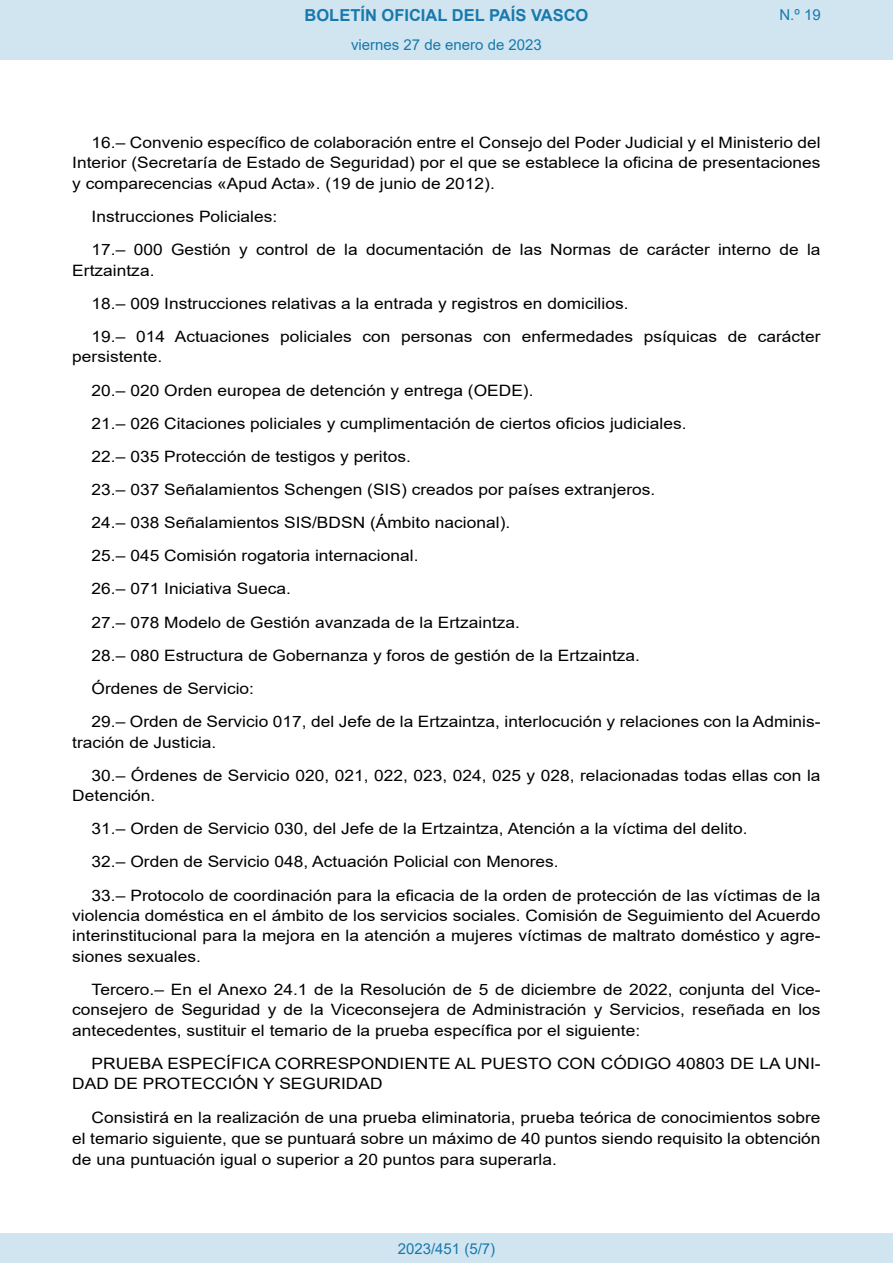
<style>
.page{position:relative;width:893px;height:1263px;background:#fff}
.page>*{position:absolute;margin:0;border:0;box-sizing:border-box;transform-origin:0 0}
.t1{font:700 16.5px "Arial";color:#1879ad}
.BOPVDetalle{font:15.6px/20.4px "Arial";color:#000;scale:1.11 1}
.Paginacion_Centro{font:15px "Arial";color:#1879ad}
</style>
<div class="page">
<div style="left:0;top:0;width:893px;height:60px;background:#d0e5f0"></div>
<div style="left:0;top:1233px;width:893px;height:30px;background:#d0e5f0"></div>
<p class="t1" style="left:305px;top:3px;width:285px">BOLETÍN OFICIAL DEL PAÍS VASCO</p>
<p class="Paginacion_Centro" style="left:351px;top:35px;width:192px">viernes 27 de enero de 2023</p>
<p class="Paginacion_Centro" style="left:779px;top:5px;width:43px">N.º 19</p>
<p class="BOPVDetalle" style="left:72px;top:132px;width:676px;text-align:justify;text-indent:19px">16.– Convenio específico de colaboración entre el Consejo del Poder Judicial y el Ministerio del Interior (Secretaría de Estado de Seguridad) por el que se establece la oficina de presentaciones y comparecencias «Apud Acta». (19 de junio de 2012).</p>
<p class="BOPVDetalle" style="left:92px;top:206px;width:169px">Instrucciones Policiales:</p>
<p class="BOPVDetalle" style="left:72px;top:239px;width:676px;text-indent:19px">17.– 000 Gestión y control de la documentación de las Normas de carácter interno de la<br>Ertzaintza.</p>
<p class="BOPVDetalle" style="left:92px;top:293px;width:485px">18.– 009 Instrucciones relativas a la entrada y registros en domicilios.</p>
<p class="BOPVDetalle" style="left:72px;top:326px;width:676px;text-indent:19px">19.– 014 Actuaciones policiales con personas con enfermedades psíquicas de carácter persistente.</p>
<p class="BOPVDetalle" style="left:92px;top:380px;width:400px">20.– 020 Orden europea de detención y entrega (OEDE).</p>
<p class="BOPVDetalle" style="left:92px;top:413px;width:537px">21.– 026 Citaciones policiales y cumplimentación de ciertos oficios judiciales.</p>
<p class="BOPVDetalle" style="left:92px;top:446px;width:289px">22.– 035 Protección de testigos y peritos.</p>
<p class="BOPVDetalle" style="left:92px;top:479px;width:509px">23.– 037 Señalamientos Schengen (SIS) creados por países extranjeros.</p>
<p class="BOPVDetalle" style="left:92px;top:512px;width:379px">24.– 038 Señalamientos SIS/BDSN (Ámbito nacional).</p>
<p class="BOPVDetalle" style="left:92px;top:545px;width:296px">25.– 045 Comisión rogatoria internacional.</p>
<p class="BOPVDetalle" style="left:92px;top:579px;width:181px">26.– 071 Iniciativa Sueca.</p>
<p class="BOPVDetalle" style="left:92px;top:612px;width:387px">27.– 078 Modelo de Gestión avanzada de la Ertzaintza.</p>
<p class="BOPVDetalle" style="left:92px;top:645px;width:496px">28.– 080 Estructura de Gobernanza y foros de gestión de la Ertzaintza.</p>
<p class="BOPVDetalle" style="left:92px;top:678px;width:148px">Órdenes de Servicio:</p>
<p class="BOPVDetalle" style="left:72px;top:711px;width:676px;text-indent:19px">29.– Orden de Servicio 017, del Jefe de la Ertzaintza, interlocución y relaciones con la Adminis&shy;tración de Justicia.</p>
<p class="BOPVDetalle" style="left:72px;top:765px;width:676px;text-indent:19px">30.– Órdenes de Servicio 020, 021, 022, 023, 024, 025 y 028, relacionadas todas ellas con la<br>Detención.</p>
<p class="BOPVDetalle" style="left:92px;top:818px;width:592px">31.– Orden de Servicio 030, del Jefe de la Ertzaintza, Atención a la víctima del delito.</p>
<p class="BOPVDetalle" style="left:92px;top:852px;width:422px">32.– Orden de Servicio 048, Actuación Policial con Menores.</p>
<p class="BOPVDetalle" style="left:72px;top:885px;width:676px;text-align:justify;text-indent:19px">33.– Protocolo de coordinación para la eficacia de la orden de protección de las víctimas de la violencia doméstica en el ámbito de los servicios sociales. Comisión de Seguimiento del Acuerdo interinstitucional para la mejora en la atención a mujeres víctimas de maltrato doméstico y agre&shy;siones sexuales.</p>
<p class="BOPVDetalle" style="left:72px;top:979px;width:676px;text-align:justify;text-indent:19px">Tercero.– En el Anexo 24.1 de la Resolución de 5 de diciembre de 2022, conjunta del Vice&shy;consejero de Seguridad y de la Viceconsejera de Administración y Servicios, reseñada en los antecedentes, sustituir el temario de la prueba específica por el siguiente:</p>
<p class="BOPVDetalle" style="left:72px;top:1053px;width:676px;text-indent:19px">PRUEBA ESPECÍFICA CORRESPONDIENTE AL PUESTO CON CÓDIGO 40803 DE LA UNI-<br>DAD DE PROTECCIÓN Y SEGURIDAD</p>
<p class="BOPVDetalle" style="left:72px;top:1107px;width:676px;line-height:21px;text-align:justify;text-indent:19px">Consistirá en la realización de una prueba eliminatoria, prueba teórica de conocimientos sobre el temario siguiente, que se puntuará sobre un máximo de 40 puntos siendo requisito la obtención de una puntuación igual o superior a 20 puntos para superarla.</p>
<p class="Paginacion_Centro" style="left:398px;top:1238px;width:99px">2023/451 (5/7)</p>
</div>
